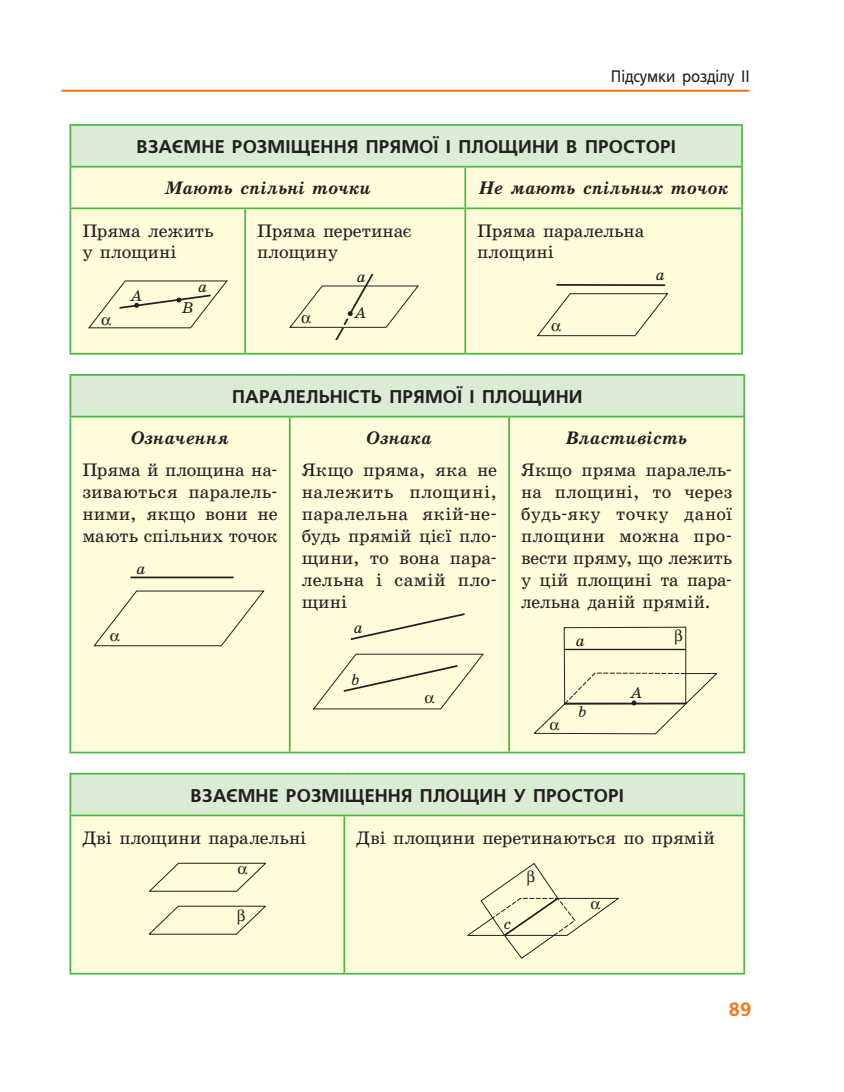
<style>
.page{position:relative;width:844px;height:1092px;background:#fff}
.page>*{position:absolute;margin:0;border:0;box-sizing:border-box;transform-origin:0 0}
.t1{font:700 19.25px "Free Set C";color:#f47921}
.t2{font:18.38px/21.9px "School Book C";color:#231f20}
.t3{font:700 18.38px "Free Set C";letter-spacing:.01em;color:#231f20}
.t4{font:italic 700 18.38px "School Book C";letter-spacing:-.005em;color:#231f20}
.t5{font:700 18.38px "Free Set C";letter-spacing:.095em;color:#231f20}
.t6{font:16.62px "Free Set C";letter-spacing:-.01em;color:#231f20;scale:.9 1}
.t7{font:italic 15.75px "School Book C";color:#231f20}
</style>
<div class="page">
<hr style="left:62px;top:90px;width:686px;height:2px;background:#f47921">
<div style="left:70px;top:125px;width:671px;height:42px;background:#daecd4"></div>
<div style="left:71px;top:167px;width:670px;height:186px;background:#fffcda"></div>
<hr style="left:464px;top:167px;width:2px;height:40px;background:#4cb848">
<hr style="left:69px;top:207px;width:176px;height:2px;background:#4cb848">
<hr style="left:245px;top:207px;width:220px;height:2px;background:#4cb848">
<hr style="left:244px;top:209px;width:2px;height:144px;background:#4cb848">
<hr style="left:465px;top:207px;width:277px;height:2px;background:#4cb848">
<hr style="left:464px;top:209px;width:2px;height:144px;background:#4cb848">
<hr style="left:69px;top:167px;width:2px;height:40px;background:#4cb848">
<hr style="left:741px;top:167px;width:1px;height:40px;background:#4cb848">
<hr style="left:69px;top:209px;width:2px;height:144px;background:#4cb848">
<hr style="left:741px;top:209px;width:1px;height:144px;background:#4cb848">
<hr style="left:69px;top:353px;width:176px;height:1px;background:#4cb848">
<hr style="left:245px;top:353px;width:220px;height:1px;background:#4cb848">
<hr style="left:465px;top:353px;width:277px;height:1px;background:#4cb848">
<hr style="left:69px;top:124px;width:176px;height:2px;background:#4cb848">
<hr style="left:69px;top:126px;width:2px;height:40px;background:#4cb848">
<hr style="left:245px;top:124px;width:220px;height:2px;background:#4cb848">
<hr style="left:465px;top:124px;width:277px;height:2px;background:#4cb848">
<hr style="left:741px;top:126px;width:1px;height:40px;background:#4cb848">
<hr style="left:69px;top:166px;width:176px;height:1px;background:#4cb848">
<hr style="left:245px;top:166px;width:220px;height:1px;background:#4cb848">
<hr style="left:465px;top:166px;width:277px;height:1px;background:#4cb848">
<hr style="left:556px;top:284px;width:108px;height:2px;background:#231f20">
<div style="left:70px;top:375px;width:674px;height:41px;background:#daecd4"></div>
<div style="left:71px;top:417px;width:672px;height:334px;background:#fffcda"></div>
<hr style="left:289px;top:417px;width:1px;height:334px;background:#4cb848">
<hr style="left:508px;top:417px;width:2px;height:334px;background:#4cb848">
<hr style="left:69px;top:417px;width:2px;height:334px;background:#4cb848">
<hr style="left:743px;top:417px;width:2px;height:334px;background:#4cb848">
<hr style="left:69px;top:751px;width:221px;height:2px;background:#4cb848">
<hr style="left:290px;top:751px;width:219px;height:2px;background:#4cb848">
<hr style="left:509px;top:751px;width:236px;height:2px;background:#4cb848">
<hr style="left:69px;top:374px;width:221px;height:2px;background:#4cb848">
<hr style="left:69px;top:376px;width:2px;height:40px;background:#4cb848">
<hr style="left:290px;top:374px;width:219px;height:2px;background:#4cb848">
<hr style="left:509px;top:374px;width:236px;height:2px;background:#4cb848">
<hr style="left:743px;top:376px;width:2px;height:40px;background:#4cb848">
<hr style="left:69px;top:416px;width:221px;height:1px;background:#4cb848">
<hr style="left:290px;top:416px;width:219px;height:1px;background:#4cb848">
<hr style="left:509px;top:416px;width:236px;height:1px;background:#4cb848">
<hr style="left:130px;top:576px;width:103px;height:2px;background:#231f20">
<svg style="left:349px;top:612px;width:117px;height:29px;background:#f1eece"></svg>
<div style="left:70px;top:773px;width:674px;height:42px;background:#daecd4"></div>
<div style="left:71px;top:816px;width:672px;height:156px;background:#fffcda"></div>
<hr style="left:343px;top:816px;width:2px;height:156px;background:#4cb848">
<hr style="left:69px;top:816px;width:2px;height:156px;background:#4cb848">
<hr style="left:743px;top:816px;width:2px;height:156px;background:#4cb848">
<hr style="left:69px;top:972px;width:275px;height:2px;background:#4cb848">
<hr style="left:344px;top:972px;width:401px;height:2px;background:#4cb848">
<hr style="left:69px;top:772px;width:275px;height:2px;background:#4cb848">
<hr style="left:69px;top:774px;width:2px;height:40px;background:#4cb848">
<hr style="left:344px;top:772px;width:401px;height:2px;background:#4cb848">
<hr style="left:743px;top:774px;width:2px;height:40px;background:#4cb848">
<hr style="left:69px;top:814px;width:275px;height:2px;background:#4cb848">
<hr style="left:344px;top:814px;width:401px;height:2px;background:#4cb848">
<svg style="left:87px;top:280px;width:141px;height:49px;background:#eeebcc"></svg>
<svg style="left:288px;top:272px;width:132px;height:68px;background:#f4f1d1"></svg>
<svg style="left:535px;top:292px;width:134px;height:44px;background:#f4f1d1"></svg>
<div style="left:92px;top:589px;width:173px;height:57px;background:#fffcda"></div>
<svg style="left:312px;top:653px;width:172px;height:56px;background:#f2efcf"></svg>
<svg style="left:532px;top:626px;width:186px;height:108px;background:#f2efcf"></svg>
<svg style="left:147px;top:862px;width:121px;height:30px;background:#efeccc"></svg>
<svg style="left:147px;top:904px;width:120px;height:31px;background:#efeccd"></svg>
<svg style="left:464px;top:862px;width:157px;height:97px;background:#f5f2d1"></svg>
<p class="t6" style="left:610px;top:67px;width:156px">Підсумки розділу ІІ</p>
<p class="t3" style="left:136px;top:136px;width:540px">Взаємне розміщення прямої і площини в просторі</p>
<p class="t4" style="left:165px;top:178px;width:208px">Мають спільні точки</p>
<p class="t4" style="left:478px;top:178px;width:251px">Не мають спільних точок</p>
<p class="t2" style="left:82px;top:219px;width:133px">Пряма лежить у площині</p>
<p class="t7" style="left:198px;top:278px;width:11px">a</p>
<p class="t7" style="left:131px;top:287px;width:12px">A</p>
<p class="t7" style="left:182px;top:298px;width:13px">B</p>
<p class="t2" style="left:257px;top:219px;width:156px">Пряма перетинає площину</p>
<p class="t7" style="left:357px;top:267px;width:11px">a</p>
<p class="t7" style="left:355px;top:303px;width:12px">A</p>
<p class="t2" style="left:477px;top:219px;width:168px">Пряма паралельна площині</p>
<p class="t7" style="left:655px;top:266px;width:11px">a</p>
<p class="t5" style="left:232px;top:386px;width:352px">Паралельність прямої і площини</p>
<p class="t4" style="left:131px;top:428px;width:99px">Означення</p>
<p class="t2" style="left:82px;top:459px;width:197px;text-align:justify">Пряма й площина на&shy;зиваються паралель&shy;ними, якщо вони не мають спільних точок</p>
<p class="t7" style="left:136px;top:559px;width:11px">a</p>
<p class="t4" style="left:366px;top:428px;width:67px">Ознака</p>
<p class="t2" style="left:301px;top:459px;width:197px;text-align:justify">Якщо пряма, яка не належить площині, паралельна якій-не&shy;будь прямій цієї пло&shy;щини, то вона пара&shy;лельна і самій пло&shy;щині</p>
<p class="t7" style="left:353px;top:619px;width:11px">a</p>
<p class="t7" style="left:351px;top:670px;width:9px">b</p>
<p class="t4" style="left:565px;top:428px;width:123px">Властивість</p>
<p class="t2" style="left:521px;top:459px;width:213px;text-align:justify">Якщо пряма паралель&shy;на площині, то через будь-яку точку даної площини можна про&shy;вести пряму, що лежить у цій площині та пара&shy;лельна даній прямій.</p>
<p class="t7" style="left:575px;top:632px;width:11px">a</p>
<p class="t7" style="left:578px;top:703px;width:9px">b</p>
<p class="t7" style="left:631px;top:684px;width:12px">A</p>
<p class="t3" style="left:190px;top:784px;width:435px">Взаємне розміщення площин у просторі</p>
<p class="t2" style="left:82px;top:826px;width:226px">Дві площини паралельні</p>
<p class="t2" style="left:356px;top:826px;width:360px">Дві площини перетинаються по прямій</p>
<p class="t7" style="left:503px;top:914px;width:9px">c</p>
<p class="t1" style="left:728px;top:998px;width:24px">89</p>
</div>
